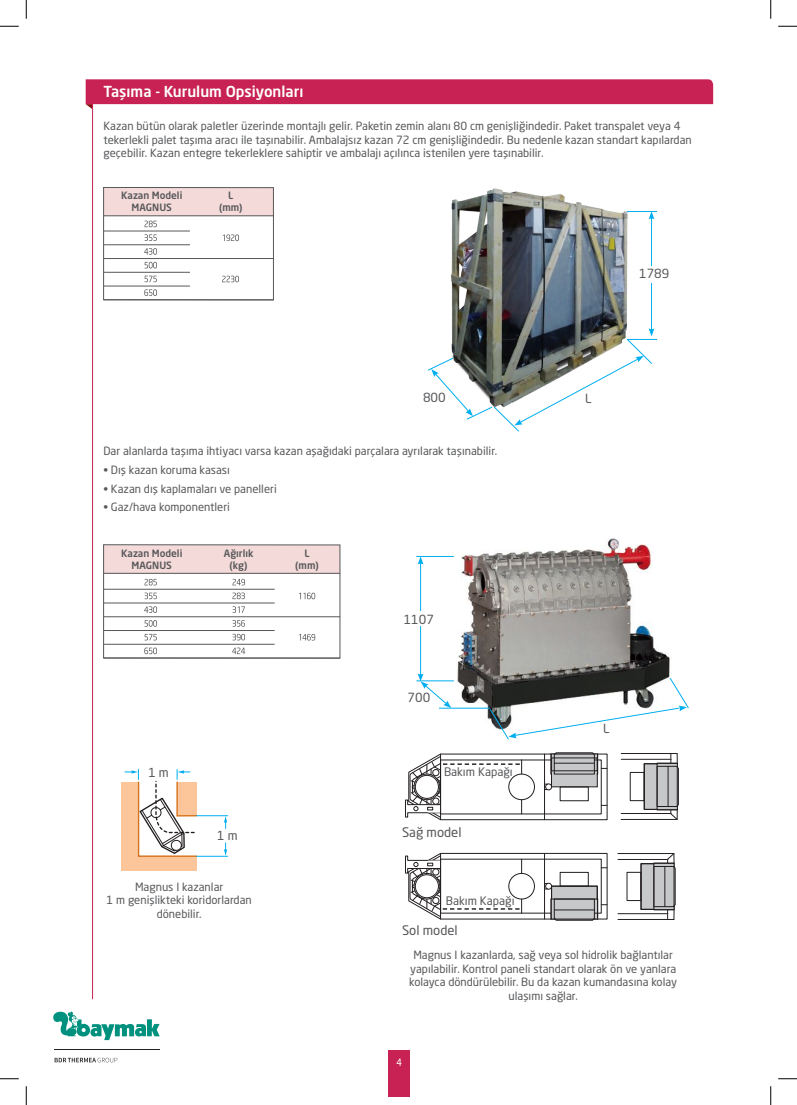
<style>
.page{position:relative;width:797px;height:1105px;background:#fff}
.page>*{position:absolute;margin:0;border:0;box-sizing:border-box;transform-origin:0 0}
.t1{font:500 15px "Neo Sans W1 G";color:#fff}
.t2{font:13px "Neo Sans W1 G";color:#57585a}
.t3{font:12.5px "Neo Sans W1 G";color:#57585a}
.t4{font:12.38px "Neo Sans W1 G";color:#57585a}
.t5{font:11.62px "Neo Sans W1 G";color:#57585a}
.t6{font:11.25px/13.5px "Neo Sans W1 G";color:#57585a;text-align:center}
.t7{font:500 10px/12px "Neo Sans W1 G";color:#57585a;text-align:center}
.t8{font:10px "Neo Sans W1 G";color:#fff;scale:.9 1}
</style>
<div class="page">
<svg style="left:53px;top:1011px;width:107px;height:29px"></svg>
<svg style="left:55px;top:1058px;width:62px;height:4px"></svg>
<hr style="left:54px;top:1049px;width:106px;height:1px;background:#231f20">
<div style="left:388px;top:1050px;width:22px;height:46px;background:#c72253"></div>
<hr style="left:92px;top:85px;width:1px;height:914px;background:#c72253">
<svg style="left:86px;top:79px;width:627px;height:30px;background:#d04770"></svg>
<div style="left:104px;top:187px;width:169px;height:29px;background:#f4dad9"></div>
<hr style="left:104px;top:231px;width:86px;height:1px;background:#57585a">
<hr style="left:104px;top:272px;width:86px;height:1px;background:#57585a">
<hr style="left:104px;top:258px;width:169px;height:1px;background:#57585a">
<hr style="left:104px;top:216px;width:169px;height:1px;background:#57585a">
<hr style="left:104px;top:300px;width:169px;height:1px;background:#57585a">
<hr style="left:104px;top:245px;width:86px;height:1px;background:#57585a">
<hr style="left:104px;top:286px;width:86px;height:1px;background:#57585a">
<div style="left:103px;top:187px;width:170px;height:113px;border:1px solid #57585a"></div>
<svg style="left:144px;top:221px;width:13px;height:6px"></svg>
<svg style="left:144px;top:234px;width:13px;height:7px"></svg>
<svg style="left:144px;top:248px;width:13px;height:7px"></svg>
<svg style="left:144px;top:262px;width:13px;height:6px"></svg>
<svg style="left:144px;top:276px;width:13px;height:6px"></svg>
<svg style="left:144px;top:289px;width:13px;height:7px"></svg>
<svg style="left:223px;top:234px;width:16px;height:7px"></svg>
<svg style="left:222px;top:276px;width:17px;height:6px"></svg>
<img style="left:450px;top:188px;width:178px;height:140px">
<hr style="left:627px;top:211px;width:30px;height:1px;background:#00aeef">
<hr style="left:627px;top:339px;width:30px;height:1px;background:#00aeef">
<hr style="left:651px;top:217px;width:1px;height:113px;background:#00aeef">
<svg style="left:648px;top:212px;width:6px;height:7px"></svg>
<svg style="left:428px;top:328px;width:226px;height:104px"></svg>
<div style="left:648px;top:266px;width:9px;height:17px;background:#fff"></div>
<div style="left:139px;top:856px;width:58px;height:14px;background:#fcc69a"></div>
<div style="left:121px;top:782px;width:18px;height:88px;background:#fcc69a"></div>
<svg style="left:224px;top:816px;width:3px;height:13px"></svg>
<svg style="left:224px;top:842px;width:3px;height:14px"></svg>
<hr style="left:196px;top:856px;width:32px;height:1px;background:#00aeef">
<hr style="left:196px;top:815px;width:32px;height:1px;background:#00aeef">
<svg style="left:125px;top:769px;width:73px;height:88px"></svg>
<img style="left:451px;top:538px;width:219px;height:182px">
<hr style="left:439px;top:708px;width:51px;height:1px;background:#00aeef">
<hr style="left:416px;top:680px;width:38px;height:1px;background:#00aeef">
<hr style="left:416px;top:556px;width:38px;height:1px;background:#00aeef">
<hr style="left:420px;top:562px;width:1px;height:113px;background:#00aeef">
<svg style="left:418px;top:557px;width:5px;height:7px"></svg>
<svg style="left:417px;top:673px;width:34px;height:35px"></svg>
<svg style="left:489px;top:677px;width:199px;height:62px"></svg>
<div style="left:417px;top:611px;width:7px;height:15px;background:#fff"></div>
<div style="left:104px;top:545px;width:236px;height:28px;background:#f4dad9"></div>
<hr style="left:104px;top:589px;width:171px;height:1px;background:#57585a">
<hr style="left:104px;top:630px;width:171px;height:1px;background:#57585a">
<hr style="left:104px;top:616px;width:236px;height:1px;background:#57585a">
<hr style="left:104px;top:573px;width:236px;height:1px;background:#57585a">
<hr style="left:104px;top:658px;width:236px;height:1px;background:#57585a">
<hr style="left:104px;top:603px;width:171px;height:1px;background:#57585a">
<hr style="left:104px;top:644px;width:171px;height:1px;background:#57585a">
<div style="left:103px;top:544px;width:237px;height:114px;border:1px solid #57585a"></div>
<svg style="left:144px;top:579px;width:13px;height:6px"></svg>
<svg style="left:144px;top:593px;width:13px;height:6px"></svg>
<svg style="left:144px;top:606px;width:13px;height:7px"></svg>
<svg style="left:144px;top:620px;width:13px;height:7px"></svg>
<svg style="left:144px;top:634px;width:13px;height:6px"></svg>
<svg style="left:144px;top:648px;width:13px;height:6px"></svg>
<svg style="left:232px;top:579px;width:13px;height:6px"></svg>
<svg style="left:232px;top:593px;width:13px;height:6px"></svg>
<svg style="left:232px;top:606px;width:13px;height:7px"></svg>
<svg style="left:232px;top:620px;width:13px;height:7px"></svg>
<svg style="left:232px;top:634px;width:13px;height:6px"></svg>
<svg style="left:232px;top:647px;width:13px;height:7px"></svg>
<svg style="left:299px;top:593px;width:16px;height:6px"></svg>
<svg style="left:299px;top:634px;width:16px;height:6px"></svg>
<svg style="left:617px;top:853px;width:59px;height:67px"></svg>
<svg style="left:405px;top:853px;width:202px;height:68px"></svg>
<svg style="left:620px;top:753px;width:59px;height:67px"></svg>
<svg style="left:405px;top:752px;width:202px;height:68px"></svg>
<svg style="left:0;top:25px;width:19px;height:2px"></svg>
<svg style="left:778px;top:25px;width:19px;height:2px"></svg>
<svg style="left:0;top:1078px;width:19px;height:1px"></svg>
<svg style="left:778px;top:1078px;width:19px;height:1px"></svg>
<svg style="left:25px;top:0;width:2px;height:19px"></svg>
<svg style="left:25px;top:1086px;width:2px;height:19px"></svg>
<svg style="left:770px;top:0;width:1px;height:19px"></svg>
<svg style="left:770px;top:1086px;width:1px;height:19px"></svg>
<h1 class="t1" style="left:103px;top:82px;width:201px">Taşıma - Kurulum Opsiyonları</h1>
<p class="t6" style="left:103px;top:119px;width:590px;text-align:left">Kazan bütün olarak paletler üzerinde montajlı gelir. Paketin zemin alanı 80 cm genişliğindedir. Paket transpalet veya 4 tekerlekli palet taşıma aracı ile taşınabilir. Ambalajsız kazan 72 cm genişliğindedir. Bu nedenle kazan standart kapılardan geçebilir. Kazan entegre tekerleklere sahiptir ve ambalajı açılınca istenilen yere taşınabilir.</p>
<p class="t7" style="left:121px;top:189px;width:63px">Kazan Modeli<br>MAGNUS</p>
<p class="t7" style="left:219px;top:189px;width:25px">L (mm)</p>
<p class="t3" style="left:423px;top:390px;width:24px">800</p>
<p class="t6" style="left:103px;top:444px;width:395px">Dar alanlarda taşıma ihtiyacı varsa kazan aşağıdaki parçalara ayrılarak taşınabilir.</p>
<p class="t6" style="left:103px;top:463px;width:128px">• Dış kazan koruma kasası</p>
<p class="t6" style="left:103px;top:481px;width:175px">• Kazan dış kaplamaları ve panelleri</p>
<p class="t6" style="left:103px;top:500px;width:128px">• Gaz/hava komponentleri</p>
<p class="t7" style="left:224px;top:547px;width:31px">Ağırlık (kg)</p>
<p class="t7" style="left:121px;top:547px;width:63px">Kazan Modeli<br>MAGNUS</p>
<p class="t7" style="left:295px;top:547px;width:25px">L (mm)</p>
<p class="t4" style="left:148px;top:764px;width:22px">1 m</p>
<p class="t4" style="left:217px;top:828px;width:22px">1 m</p>
<p class="t6" style="left:107px;top:879px;width:147px">Magnus I kazanlar<br>1 m genişlikteki koridorlardan dönebilir.</p>
<p class="t3" style="left:403px;top:611px;width:32px">1107</p>
<p class="t3" style="left:407px;top:690px;width:24px">700</p>
<p class="t5" style="left:444px;top:765px;width:70px">Bakım Kapağı</p>
<p class="t2" style="left:402px;top:824px;width:61px">Sağ model</p>
<p class="t5" style="left:446px;top:893px;width:70px">Bakım Kapağı</p>
<p class="t2" style="left:402px;top:922px;width:57px">Sol model</p>
<p class="t3" style="left:585px;top:391px;width:8px">L</p>
<p class="t3" style="left:639px;top:266px;width:32px">1789</p>
<p class="t3" style="left:603px;top:721px;width:8px">L</p>
<p class="t6" style="left:409px;top:948px;width:269px">Magnus I kazanlarda, sağ veya sol hidrolik bağlantılar yapılabilir. Kontrol paneli standart olarak ön ve yanlara kolayca döndürülebilir. Bu da kazan kumandasına kolay ulaşımı sağlar.</p>
<p class="t8" style="left:396px;top:1056px;width:8px">4</p>
</div>
